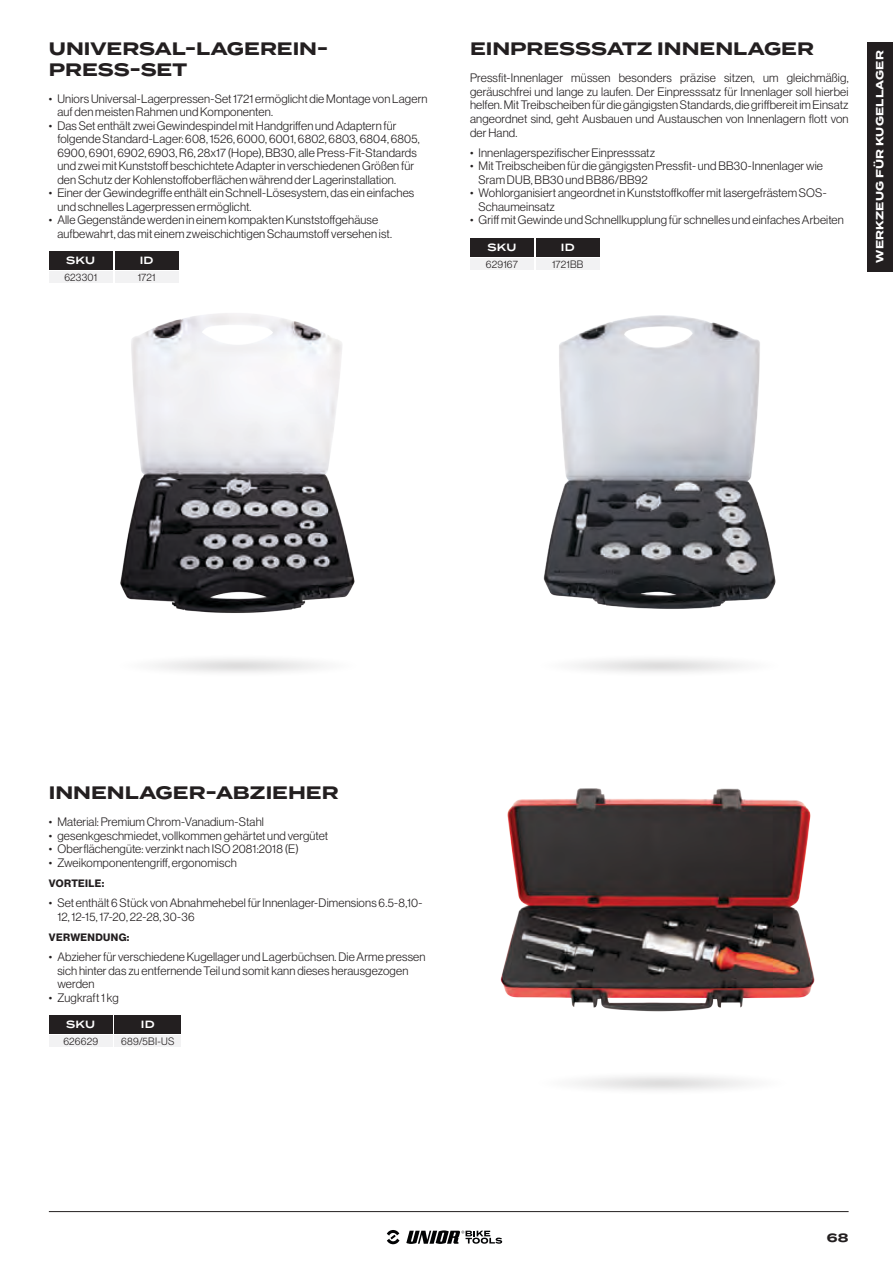
<style>
.page{position:relative;width:893px;height:1262px;background:#fff}
.page>*{position:absolute;margin:0;border:0;box-sizing:border-box;transform-origin:0 0}
.t1{font:700 18px/20.2px "Termina";color:#231f20}
.product_description{font:12px/13.5px "N Haas Grotesk DS Pro 45 Lt";letter-spacing:.015em;color:#231f20}
.t2{font:700 12px "Termina";color:#231f20}
.t3{font:700 10.5px "Termina";letter-spacing:.02em;color:#fff}
.product_description_bold{font:10.5px "N Haas Grotesk DS Pro 75 Bd";letter-spacing:.04em;color:#231f20}
.table_ID_cell{font:10.5px "N Haas Grotesk DS Pro 45 Lt";letter-spacing:.02em;color:#231f20}
.table_SKU_cell{font:10.5px "N Haas Grotesk DS Pro 45 Lt";letter-spacing:.01em;color:#231f20}
.table_first_row{font:600 10.5px "Termina";letter-spacing:.02em;color:#fff}
</style>
<div class="page">
<img style="left:120px;top:313px;width:235px;height:300px">
<img style="left:543px;top:315px;width:233px;height:294px">
<img style="left:500px;top:788px;width:315px;height:224px">
<div style="left:49px;top:251px;width:64px;height:19px;background:#231f20"></div>
<div style="left:470px;top:238px;width:64px;height:18px;background:#231f20"></div>
<div style="left:115px;top:251px;width:64px;height:19px;background:#231f20"></div>
<div style="left:536px;top:238px;width:63px;height:18px;background:#231f20"></div>
<div style="left:49px;top:272px;width:64px;height:11px;background:#f2f2f3"></div>
<div style="left:470px;top:258px;width:64px;height:12px;background:#f2f2f3"></div>
<div style="left:115px;top:272px;width:64px;height:11px;background:#f2f2f3"></div>
<div style="left:536px;top:258px;width:63px;height:12px;background:#f2f2f3"></div>
<div style="left:49px;top:1015px;width:64px;height:18px;background:#231f20"></div>
<div style="left:115px;top:1015px;width:66px;height:18px;background:#231f20"></div>
<div style="left:49px;top:1035px;width:64px;height:12px;background:#f2f2f3"></div>
<div style="left:115px;top:1035px;width:66px;height:12px;background:#f2f2f3"></div>
<hr style="left:49px;top:1211px;width:799px;height:1px;background:#231f20">
<svg style="left:406px;top:1230px;width:96px;height:13px"></svg>
<svg style="left:387px;top:1230px;width:12px;height:14px"></svg>
<div style="left:867px;top:42px;width:26px;height:229px;background:#231f20"></div>
<p class="t1" style="left:49px;top:39px;width:281px">UNIVERSAL-LAGEREIN-<br>PRESS-SET</p>
<p class="t1" style="left:470px;top:39px;width:345px">EINPRESSSATZ INNENLAGER</p>
<p class="product_description" style="left:470px;top:71px;width:380px;text-align:justify">Pressfit-Innenlager müssen besonders präzise sitzen, um gleichmäßig, geräuschfrei und lange zu laufen. Der Einpresssatz für Innenlager soll hierbei helfen. Mit Treibscheiben für die gängigsten Standards, die griffbereit im Einsatz angeordnet sind, geht Ausbauen und Austauschen von Innenlagern flott von der Hand.</p>
<p class="product_description" style="left:57px;top:92px;width:371px;text-indent:-9px">• Uniors Universal-Lagerpressen-Set 1721 ermöglicht die Montage von Lagern auf den meisten Rahmen und Komponenten.</p>
<p class="product_description" style="left:57px;top:119px;width:364px;text-indent:-9px">• Das Set enthält zwei Gewindespindel mit Handgriffen und Adaptern für folgende Standard-Lager: 608, 1526, 6000, 6001, 6802, 6803, 6804, 6805, 6900, 6901, 6902, 6903, R6, 28x17 (Hope), BB30, alle Press-Fit-Standards und zwei mit Kunststoff beschichtete Adapter in verschiedenen Größen für den Schutz der Kohlenstoffoberflächen während der Lagerinstallation.</p>
<p class="product_description" style="left:57px;top:186px;width:358px;text-indent:-9px">• Einer der Gewindegriffe enthält ein Schnell-Lösesystem, das ein einfaches und schnelles Lagerpressen ermöglicht.</p>
<p class="product_description" style="left:57px;top:213px;width:336px;text-indent:-9px">• Alle Gegenstände werden in einem kompakten Kunststoffgehäuse aufbewahrt, das mit einem zweischichtigen Schaumstoff versehen ist.</p>
<p class="product_description" style="left:470px;top:146px;width:187px">• Innenlagerspezifischer Einpresssatz</p>
<p class="product_description" style="left:478px;top:159px;width:346px;text-indent:-9px">• Mit Treibscheiben für die gängigsten Pressfit- und BB30-Innenlager wie<br>Sram DUB, BB30 und BB86/BB92</p>
<p class="product_description" style="left:478px;top:186px;width:350px;text-indent:-9px">• Wohlorganisiert angeordnet in Kunststoffkoffer mit lasergefrästem SOS-<br>Schaumeinsatz</p>
<p class="product_description" style="left:470px;top:213px;width:375px">• Griff mit Gewinde und Schnellkupplung für schnelles und einfaches Arbeiten</p>
<p class="table_first_row" style="left:66px;top:253px;width:31px">SKU</p>
<p class="table_SKU_cell" style="left:64px;top:271px;width:34px">623301</p>
<p class="table_first_row" style="left:140px;top:253px;width:15px">ID</p>
<p class="table_ID_cell" style="left:138px;top:271px;width:19px">1721</p>
<p class="table_first_row" style="left:487px;top:239px;width:31px">SKU</p>
<p class="table_SKU_cell" style="left:486px;top:258px;width:33px">629167</p>
<p class="table_first_row" style="left:561px;top:239px;width:15px">ID</p>
<p class="table_ID_cell" style="left:552px;top:258px;width:33px">1721BB</p>
<p class="t3" style="left:872px;top:263px;width:214px;rotate:-90deg">WERKZEUG FÜR KUGELLAGER</p>
<p class="t1" style="left:49px;top:783px;width:291px">INNENLAGER-ABZIEHER</p>
<p class="product_description" style="left:49px;top:815px;width:217px">• Material: Premium Chrom-Vanadium-Stahl</p>
<p class="product_description" style="left:49px;top:828px;width:281px">• gesenkgeschmiedet, vollkommen gehärtet und vergütet</p>
<p class="product_description" style="left:49px;top:842px;width:251px">• Oberflächengüte: verzinkt nach ISO 2081:2018 (E)</p>
<p class="product_description" style="left:49px;top:855px;width:189px">• Zweikomponentengriff, ergonomisch</p>
<p class="product_description_bold" style="left:49px;top:877px;width:57px">VORTEILE:</p>
<p class="product_description" style="left:57px;top:896px;width:366px;text-indent:-9px">• Set enthält 6 Stück von Abnahmehebel für Innenlager-Dimensions 6.5-8,10-<br>12, 12-15, 17-20, 22-28, 30-36</p>
<p class="product_description_bold" style="left:49px;top:931px;width:82px">VERWENDUNG:</p>
<p class="product_description" style="left:57px;top:950px;width:370px;text-indent:-9px">• Abzieher für verschiedene Kugellager und Lagerbüchsen. Die Arme pressen sich hinter das zu entfernende Teil und somit kann dieses herausgezogen werden</p>
<p class="product_description" style="left:49px;top:990px;width:71px">• Zugkraft 1 kg</p>
<p class="table_first_row" style="left:66px;top:1016px;width:31px">SKU</p>
<p class="table_first_row" style="left:141px;top:1016px;width:15px">ID</p>
<p class="table_SKU_cell" style="left:63px;top:1035px;width:36px">626629</p>
<p class="table_ID_cell" style="left:121px;top:1035px;width:55px">689/5BI-US</p>
<p class="t2" style="left:826px;top:1228px;width:23px">68</p>
</div>
